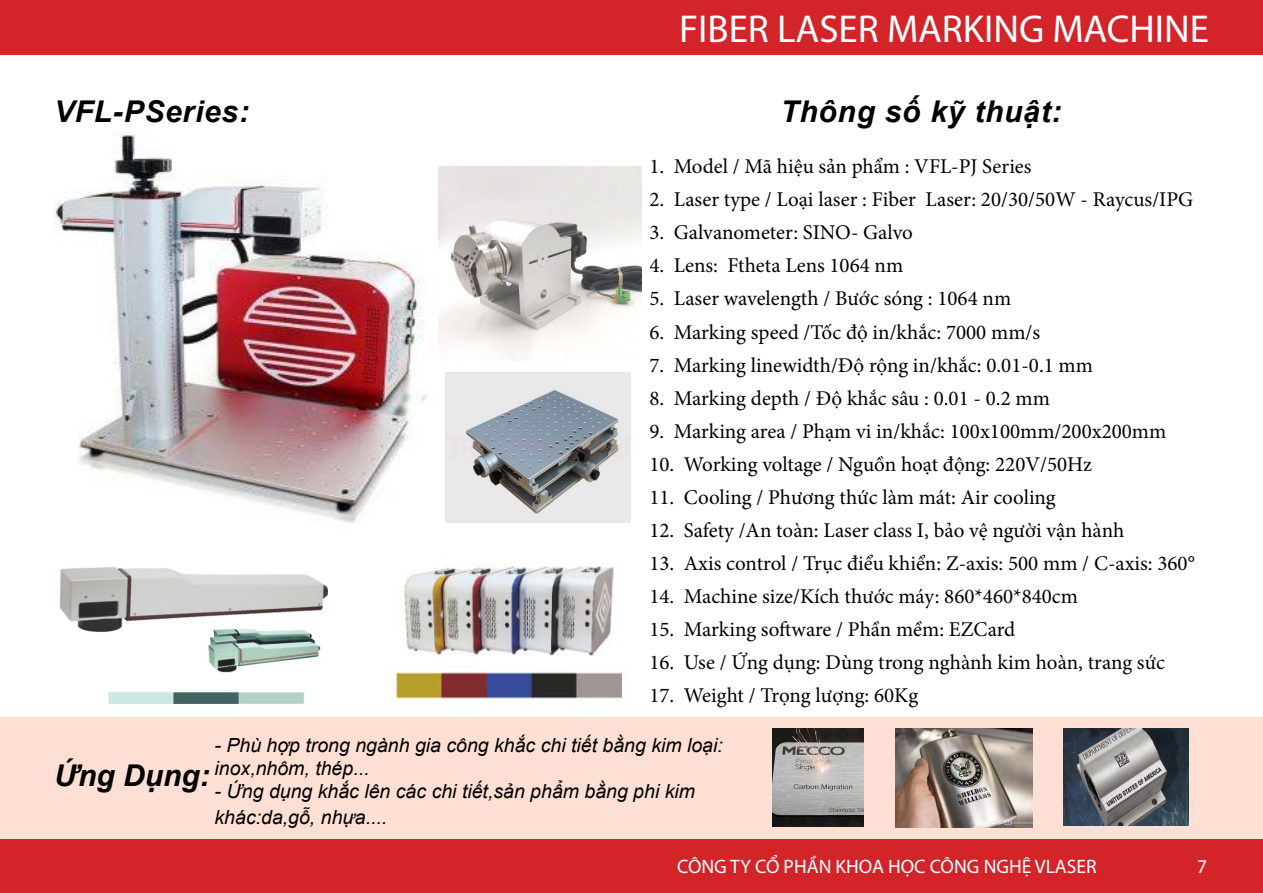
<style>
.page{position:relative;width:1263px;height:893px;background:#fff}
.page>*{position:absolute;margin:0;border:0;box-sizing:border-box;transform-origin:0 0}
.t1{font:39px "Myriad Pro";color:#fff}
.t2{font:italic 700 30px "Arial";letter-spacing:.025em;color:#000}
.t3{font:21px "Minion Pro";color:#000}
.t4{font:italic 19.5px/23.4px "Arial";color:#000}
.t5{font:19.5px "Myriad Pro";color:#fff}
</style>
<div class="page">
<div style="left:0;top:839px;width:1263px;height:54px;background:#d3242a"></div>
<div style="left:0;top:0;width:1263px;height:54px;background:#d3242a"></div>
<div style="left:0;top:717px;width:1263px;height:122px;background:#fddfd4"></div>
<img style="left:54px;top:132px;width:440px;height:391px">
<img style="left:772px;top:729px;width:92px;height:98px">
<img style="left:895px;top:729px;width:137px;height:98px">
<img style="left:1064px;top:729px;width:125px;height:97px">
<img style="left:59px;top:567px;width:268px;height:137px">
<img style="left:393px;top:566px;width:231px;height:134px">
<img style="left:438px;top:167px;width:203px;height:194px">
<img style="left:445px;top:373px;width:186px;height:150px">
<h1 class="t1" style="left:679px;top:4px;width:531px">FIBER LASER MARKING MACHINE</h1>
<h2 class="t2" style="left:54px;top:91px;width:196px">VFL-PSeries:</h2>
<h2 class="t2" style="left:780px;top:91px;width:283px">Thông số kỹ thuật:</h2>
<p class="t3" style="left:649px;top:153px;width:384px">1. Model / Mã hiệu sản phẩm : VFL-PJ Series</p>
<p class="t3" style="left:649px;top:186px;width:545px">2. Laser type / Loại laser : Fiber Laser: 20/30/50W - Raycus/IPG</p>
<p class="t3" style="left:649px;top:219px;width:265px">3. Galvanometer: SINO- Galvo</p>
<p class="t3" style="left:649px;top:252px;width:255px">4. Lens: Ftheta Lens 1064 nm</p>
<p class="t3" style="left:649px;top:285px;width:363px">5. Laser wavelength / Bước sóng : 1064 nm</p>
<p class="t3" style="left:649px;top:318px;width:392px">6. Marking speed /Tốc độ in/khắc: 7000 mm/s</p>
<p class="t3" style="left:649px;top:351px;width:445px">7. Marking linewidth/Độ rộng in/khắc: 0.01-0.1 mm</p>
<p class="t3" style="left:649px;top:384px;width:402px">8. Marking depth / Độ khắc sâu : 0.01 - 0.2 mm</p>
<p class="t3" style="left:649px;top:417px;width:518px">9. Marking area / Phạm vi in/khắc: 100x100mm/200x200mm</p>
<p class="t3" style="left:649px;top:450px;width:444px">10. Working voltage / Nguồn hoạt động: 220V/50Hz</p>
<p class="t3" style="left:649px;top:483px;width:408px">11. Cooling / Phương thức làm mát: Air cooling</p>
<p class="t3" style="left:649px;top:516px;width:477px">12. Safety /An toàn: Laser class I, bảo vệ người vận hành</p>
<p class="t3" style="left:649px;top:549px;width:547px">13. Axis control / Trục điểu khiển: Z-axis: 500 mm / C-axis: 360°</p>
<p class="t3" style="left:649px;top:582px;width:430px">14. Machine size/Kích thước máy: 860*460*840cm</p>
<p class="t3" style="left:649px;top:615px;width:367px">15. Marking software / Phần mềm: EZCard</p>
<p class="t3" style="left:649px;top:648px;width:517px">16. Use / Ứng dụng: Dùng trong nghành kim hoàn, trang sức</p>
<p class="t3" style="left:649px;top:681px;width:270px">17. Weight / Trọng lượng: 60Kg</p>
<p class="t4" style="left:215px;top:733px;width:510px">- Phù hợp trong ngành gia công khắc chi tiết bằng kim loại: inox,nhôm, thép...</p>
<p class="t4" style="left:215px;top:779px;width:482px;line-height:25.2px">- Ứng dụng khắc lên các chi tiết,sản phẩm bằng phi kim khác:da,gỗ, nhựa....</p>
<h2 class="t2" style="left:54px;top:755px;width:157px">Ứng Dụng:</h2>
<p class="t5" style="left:677px;top:855px;width:421px">CÔNG TY CỔ PHẦN KHOA HỌC CÔNG NGHỆ VLASER</p>
<p class="t5" style="left:1197px;top:855px;width:12px">7</p>
</div>
